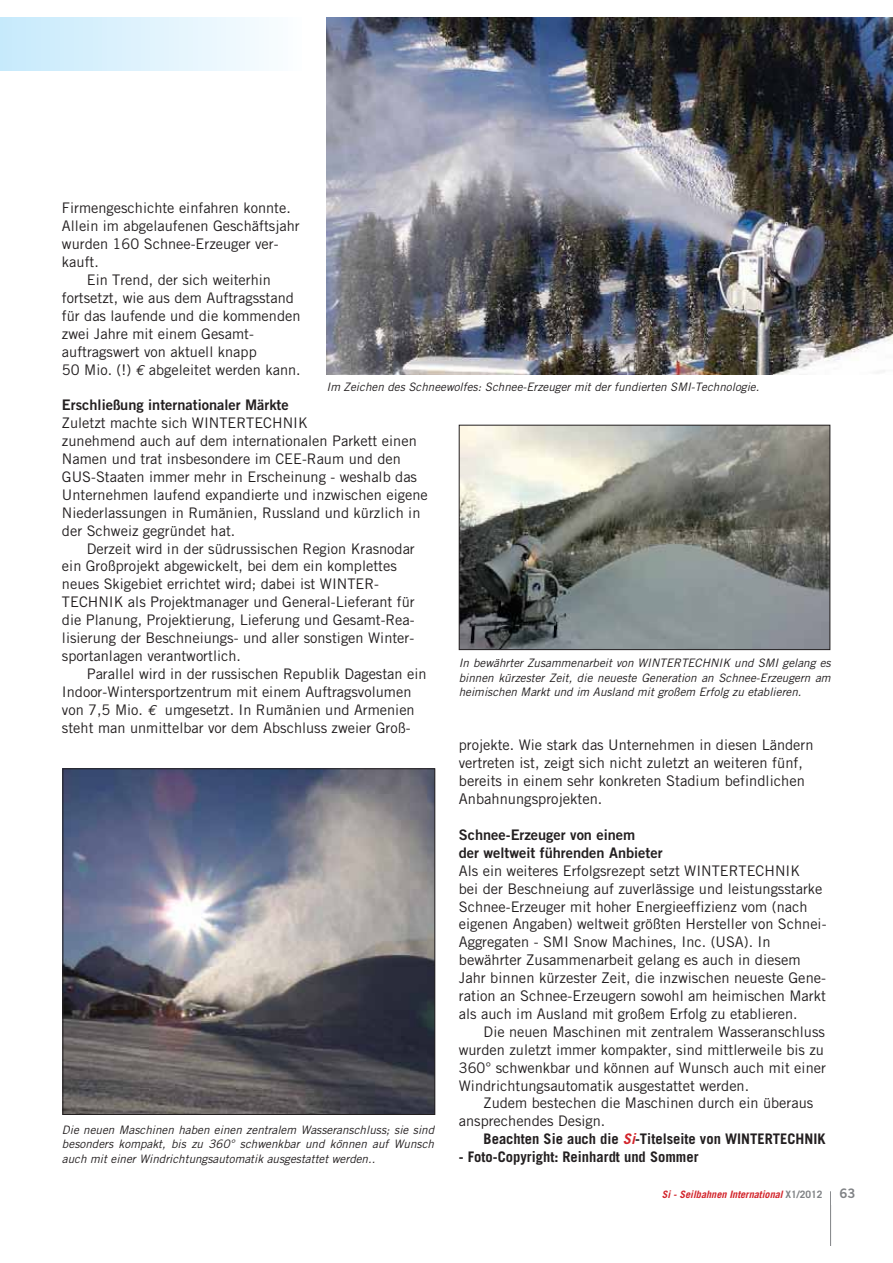
<style>
.page{position:relative;width:893px;height:1263px;background:#fff}
.page>*{position:absolute;margin:0;border:0;box-sizing:border-box;transform-origin:0 0}
.t1{font:14.7px/17.9px "Trade Gothic";color:#231f20}
.t2{font:14.55px/17.9px "Trade Gothic";color:#231f20}
.t3{font:14.55px/17.9px "Trade Gothic Bold Two";color:#231f20}
.t4{font:700 14.55px "Trade Gothic";color:#231f20}
.t5{font:13.05px "Trade Gothic Bold Two";color:#808285}
.t6{font:italic 11.7px/14.5px "Trade Gothic";color:#231f20;text-align:justify}
.t7{font:italic 700 10.2px "Trade Gothic";color:#d2232a}
.s1{font-family:"Euro Mono";font-style:italic}
.s2{font-size:14.55px}
.s3{font-size:14.7px}
.s4{font-style:italic;color:#d2232a}
.s5{font-style:normal;color:#808285}
</style>
<div class="page">
<div style="left:0;top:18px;width:302px;height:52px;background:linear-gradient(to right,#c6eafb,#fbfdff)"></div>
<hr style="left:830px;top:1191px;width:1px;height:54px;background:#808285">
<img style="left:461px;top:427px;width:367px;height:221px">
<div style="left:459px;top:425px;width:371px;height:225px;border:1px solid #231f20"></div>
<img style="left:64px;top:770px;width:369px;height:343px">
<div style="left:62px;top:768px;width:373px;height:347px;border:1px solid #231f20"></div>
<img style="left:326px;top:18px;width:567px;height:357px">
<p class="t2" style="left:62px;top:201px;width:230px">Firmengeschichte einfahren konnte.</p>
<p class="t2" style="left:62px;top:219px;width:239px">Allein im abgelaufenen Geschäftsjahr</p>
<p class="t2" style="left:62px;top:236px;width:218px">wurden 160 Schnee-Erzeuger ver-</p>
<p class="t2" style="left:62px;top:254px;width:38px">kauft.</p>
<p class="t2" style="left:87px;top:272px;width:186px">Ein Trend, der sich weiterhin</p>
<p class="t2" style="left:62px;top:290px;width:233px">fortsetzt, wie aus dem Auftragsstand</p>
<p class="t2" style="left:62px;top:308px;width:240px">für das laufende und die kommenden</p>
<p class="t2" style="left:62px;top:326px;width:193px">zwei Jahre mit einem Gesamt-</p>
<p class="t2" style="left:62px;top:344px;width:196px">auftragswert von aktuell knapp</p>
<p class="t2" style="left:62px;top:362px;width:240px">50 Mio. (!) <span class="s1">E</span> abgeleitet werden kann.</p>
<p class="t3" style="left:62px;top:398px;width:228px">Erschließung internationaler Märkte</p>
<p class="t2" style="left:62px;top:415px;width:367px">Zuletzt machte sich WINTERTECHNIK<br>zunehmend auch auf dem internationalen Parkett einen Namen und trat insbesondere im CEE-Raum und den GUS-Staaten immer mehr in Erscheinung - weshalb das Unternehmen laufend expandierte und inzwischen eigene Niederlassungen in Rumänien, Russland und kürzlich in der Schweiz gegründet hat.</p>
<p class="t2" style="left:62px;top:541px;width:354px;text-indent:25px">Derzeit wird in der südrussischen Region Krasnodar ein Großprojekt abgewickelt, bei dem ein komplettes neues Skigebiet errichtet wird; dabei ist WINTER-TECHNIK als Projektmanager und General-Lieferant für die Planung, Projektierung, Lieferung und Gesamt-Rea&shy;lisierung der Beschneiungs- und aller sonstigen Winter&shy;sportanlagen verantwortlich.</p>
<p class="t2" style="left:62px;top:666px;width:366px;text-indent:25px">Parallel wird in der russischen Republik Dagestan ein Indoor-Wintersportzentrum mit einem Auftragsvolumen von 7,5 Mio. <span class="s1">E</span> umgesetzt. In Rumänien und Armenien steht man unmittelbar vor dem Abschluss zweier Groß-</p>
<p class="t6" style="left:326px;top:381px;width:434px">Im Zeichen des Schneewolfes: Schnee-Erzeuger mit der fundierten SMI-Technologie.</p>
<p class="t6" style="left:459px;top:657px;width:373px">In bewährter Zusammenarbeit von WINTERTECHNIK und SMI gelang es binnen kürzester Zeit, die neueste Generation an Schnee-Erzeugern am heimischen Markt und im Ausland mit großem Erfolg zu etablieren.</p>
<p class="t6" style="left:62px;top:1123px;width:374px">Die neuen Maschinen haben einen zentralem Wasseranschluss; sie sind besonders kompakt, bis zu 360° schwenkbar und können auf Wunsch auch mit einer Windrichtungsautomatik ausgestattet werden..</p>
<p class="t2" style="left:459px;top:738px;width:356px">projekte. Wie stark das Unternehmen in diesen Ländern</p>
<p class="t1" style="left:459px;top:756px;width:347px"><span class="s2">ver</span>treten ist, zeigt sich nicht zuletzt an weiteren fünf, bereits in einem sehr konkreten Stadium befindlichen<br>Anbahnungsprojekten.</p>
<p class="t3" style="left:459px;top:827px;width:205px">Schnee-Erzeuger von einem<br>der weltweit führenden Anbieter</p>
<p class="t2" style="left:459px;top:863px;width:369px">Als ein weiteres Erfolgsrezept setzt WINTERTECHNIK<br>bei der Beschneiung auf zuverlässige und leistungsstarke Schnee-Erzeuger mit hoher Energieeffizienz vom (nach eigenen Angaben) weltweit größten Hersteller von Schnei-Aggregaten - SMI Snow Machines, Inc. (USA). <span class="s3">In</span></p>
<p class="t1" style="left:459px;top:952px;width:369px">bewährter Zusammenarbeit gelang es auch in diesem<br>Jahr binnen kürzester Zeit, die inzwischen neueste Gene&shy;ration an Schnee-Erzeugern <span class="s2">sowohl am heimischen Markt</span></p>
<p class="t2" style="left:459px;top:1006px;width:340px">als auch im Ausland mit großem Erfolg zu etablieren.</p>
<p class="t2" style="left:484px;top:1024px;width:343px">Die neuen Maschinen mit zentralem Wasseranschluss</p>
<p class="t2" style="left:459px;top:1042px;width:367px">wurden zuletzt immer kompakter, sind mittlerweile bis zu</p>
<p class="t2" style="left:459px;top:1060px;width:369px">360° schwenkbar und können auf Wunsch auch mit einer</p>
<p class="t2" style="left:459px;top:1078px;width:292px">Windrichtungsautomatik ausgestattet werden.</p>
<p class="t2" style="left:484px;top:1096px;width:331px">Zudem bestechen die Maschinen durch ein überaus</p>
<p class="t2" style="left:459px;top:1114px;width:148px">ansprechendes Design.</p>
<p class="t4" style="left:484px;top:1134px;width:343px">Beachten Sie auch die <span class="s4">Si</span>-Titelseite von WINTERTECHNIK</p>
<p class="t4" style="left:459px;top:1152px;width:241px">- Foto-Copyright: Reinhardt und Sommer</p>
<p class="t7" style="left:662px;top:1191px;width:162px">Si - Seilbahnen International <span class="s5">X1/2012</span></p>
<p class="t5" style="left:839px;top:1189px;width:18px">63</p>
</div>
